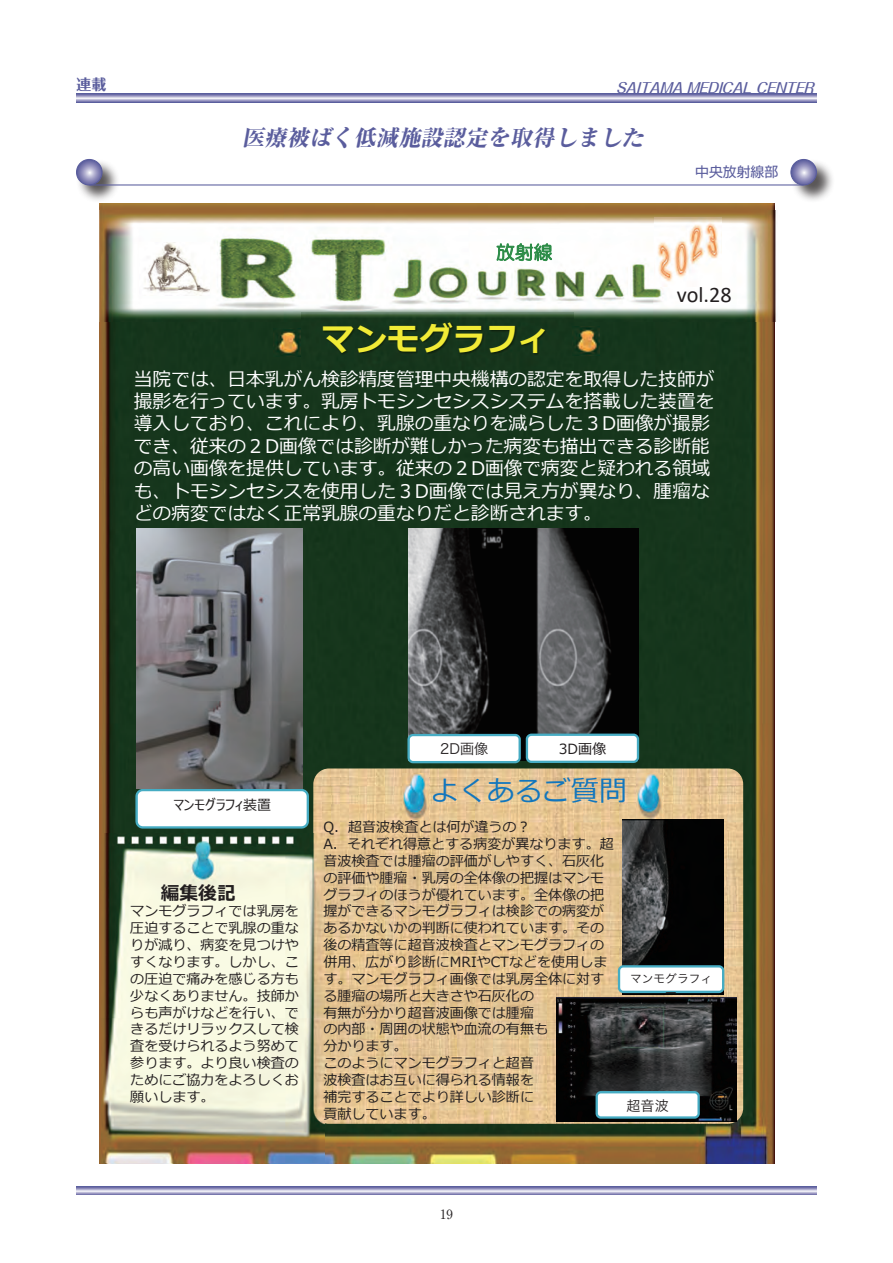
<style>
.page{position:relative;width:893px;height:1263px;background:#fff}
.page>*{position:absolute;margin:0;border:0;box-sizing:border-box;transform-origin:0 0}
.t1{font:700 32.85px "Meiryo";color:#f1eb36}
.t2{font:28.05px "Meiryo";color:#1276bd}
.t3{font:italic 800 22.35px "Ryumin Pro";color:#5a5d9d}
.t4{font:22.2px "Calibri";color:#231f20}
.t5{font:18.75px/22.5px "Meiryo";color:#fff}
.t6{font:700 18.75px "Meiryo";color:#231f20}
.t7{font:18.75px "HG Maru Gothic MPRO";color:#2c8c47}
.t8{font:700 14.85px "Folk Pro";color:#5a5d9d}
.t9{font:14.1px/16.8px "Meiryo";color:#231f20;text-align:justify}
.t10{font:14.1px "Meiryo UI";color:#231f20}
.t11{font:14.1px "Hira Kaku Pro W3";color:#231f20}
.t12{font:italic 500 13.8px "Folk Pro";color:#5a5d9d}
.t13{font:13.8px "Shin Go Pro";color:#5a5d9d}
.t14{font:12.75px "Ryumin Pro";color:#231f20}
.t15{font:11.7px/14.1px "Hira Kaku Pro W3";color:#231f20;text-align:center}
</style>
<div class="page">
<div style="left:76px;top:159px;width:44px;height:44px;background:#231f20;opacity:.75"></div>
<svg style="left:77px;top:159px;width:25px;height:26px"></svg>
<div style="left:76px;top:159px;width:27px;height:26px;border:1px solid #5a5d9d;border-radius:50%"></div>
<div style="left:790px;top:159px;width:45px;height:44px;background:#231f20;opacity:.75"></div>
<svg style="left:791px;top:159px;width:25px;height:26px"></svg>
<div style="left:790px;top:159px;width:27px;height:26px;border:1px solid #5a5d9d;border-radius:50%"></div>
<hr style="left:89px;top:184px;width:715px;height:1px;background:#5a5d9d">
<img style="left:100px;top:204px;width:674px;height:959px">
<svg style="left:313px;top:768px;width:430px;height:356px;background:#e2c291"></svg>
<img style="left:100px;top:210px;width:676px;height:112px">
<img style="left:140px;top:243px;width:69px;height:52px">
<img style="left:654px;top:218px;width:67px;height:68px">
<img style="left:101px;top:834px;width:224px;height:328px">
<img style="left:301px;top:313px;width:273px;height:72px">
<img style="left:274px;top:328px;width:27px;height:29px">
<img style="left:402px;top:774px;width:26px;height:45px">
<img style="left:637px;top:774px;width:26px;height:44px">
<img style="left:572px;top:327px;width:27px;height:28px">
<svg style="left:135px;top:789px;width:174px;height:40px"></svg>
<img style="left:137px;top:529px;width:165px;height:259px">
<img style="left:623px;top:820px;width:100px;height:174px">
<img style="left:557px;top:997px;width:180px;height:125px">
<img style="left:408px;top:529px;width:231px;height:205px">
<svg style="left:407px;top:734px;width:232px;height:29px"></svg>
<svg style="left:618px;top:965px;width:106px;height:28px"></svg>
<svg style="left:596px;top:1091px;width:104px;height:28px"></svg>
<svg style="left:77px;top:94px;width:739px;height:8px;background:#a8a7ca"></svg>
<svg style="left:77px;top:1186px;width:739px;height:9px;background:#9f9fc5"></svg>
<p class="t8" style="left:77px;top:71px;width:31px">連載</p>
<p class="t12" style="left:616px;top:76px;width:204px">SAITAMA MEDICALCENTER</p>
<h3 class="t3" style="left:242px;top:121px;width:409px">医療被ばく低減施設認定を取得しました</h3>
<h3 class="t7" style="left:496px;top:243px;width:58px">放射線</h3>
<h1 class="t1" style="left:322px;top:316px;width:231px">マンモグラフィ</h1>
<p class="t13" style="left:695px;top:161px;width:84px">中央放射線部</p>
<h3 class="t4" style="left:677px;top:279px;width:56px">vol.28</h3>
<p class="t5" style="left:134px;top:368px;width:582px">当院では、⽇本乳がん検診精度管理中央機構の認定を取得した技師が撮影を⾏っています。乳房トモシンセシスシステムを搭載した装置を導入しており、これにより、乳腺の重なりを減らした３D画像が撮影でき、従来の２D画像では診断が難しかった病変も描出できる診断能の高い画像を提供しています。従来の２D画像で病変と疑われる領域も、トモシンセシスを使用した３D画像では⾒え方が異なり、腫瘤などの病変ではなく正常乳腺の重なりだと診断されます。</p>
<p class="t10" style="left:173px;top:795px;width:99px">マンモグラフィ装置</p>
<h3 class="t6" style="left:161px;top:880px;width:76px">編集後記</h3>
<p class="t9" style="left:130px;top:904px;width:170px">マンモグラフィでは乳房を圧迫することで乳腺の重なりが減り、病変を⾒つけやすくなります。しかし、この圧迫で痛みを感じる方も少なくありません。技師からも声がけなどを⾏い、できるだけリラックスして検査を受けられるよう努めて参ります。より良い検査のためにご協⼒をよろしくお願いします。</p>
<p class="t11" style="left:440px;top:736px;width:49px">2D画像</p>
<p class="t10" style="left:559px;top:739px;width:49px">3D画像</p>
<h2 class="t2" style="left:431px;top:772px;width:198px">よくあるご質問</h2>
<p class="t9" style="left:323px;top:819px;width:292px;text-align:left">Q．超⾳波検査とは何が違うの︖<br>A．それぞれ得意とする病変が異なります。超⾳波検査では腫瘤の評価がしやすく、石灰化の評価や腫瘤・乳房の全体像の把握はマンモグラフィのほうが優れています。全体像の把握ができるマンモグラフィは検診での病変があるかないかの判断に使われています。その後の精査等に超⾳波検査とマンモグラフィの併用、広がり診断にMRIやCTなどを使用します。マンモグラフィ画像では乳房全体に対する腫瘤の場所と大きさや石灰化の<br>有無が分かり超⾳波画像では腫瘤<br>の内部・周囲の状態や⾎流の有無も<br>分かります。<br>このようにマンモグラフィと超⾳<br>波検査はお互いに得られる情報を<br>補完することでより詳しい診断に<br>貢献しています。</p>
<p class="t15" style="left:630px;top:971px;width:84px">マンモグラフィー</p>
<p class="t11" style="left:627px;top:1093px;width:44px">超音波</p>
<p class="t14" style="left:440px;top:1204px;width:14px">19</p>
</div>
